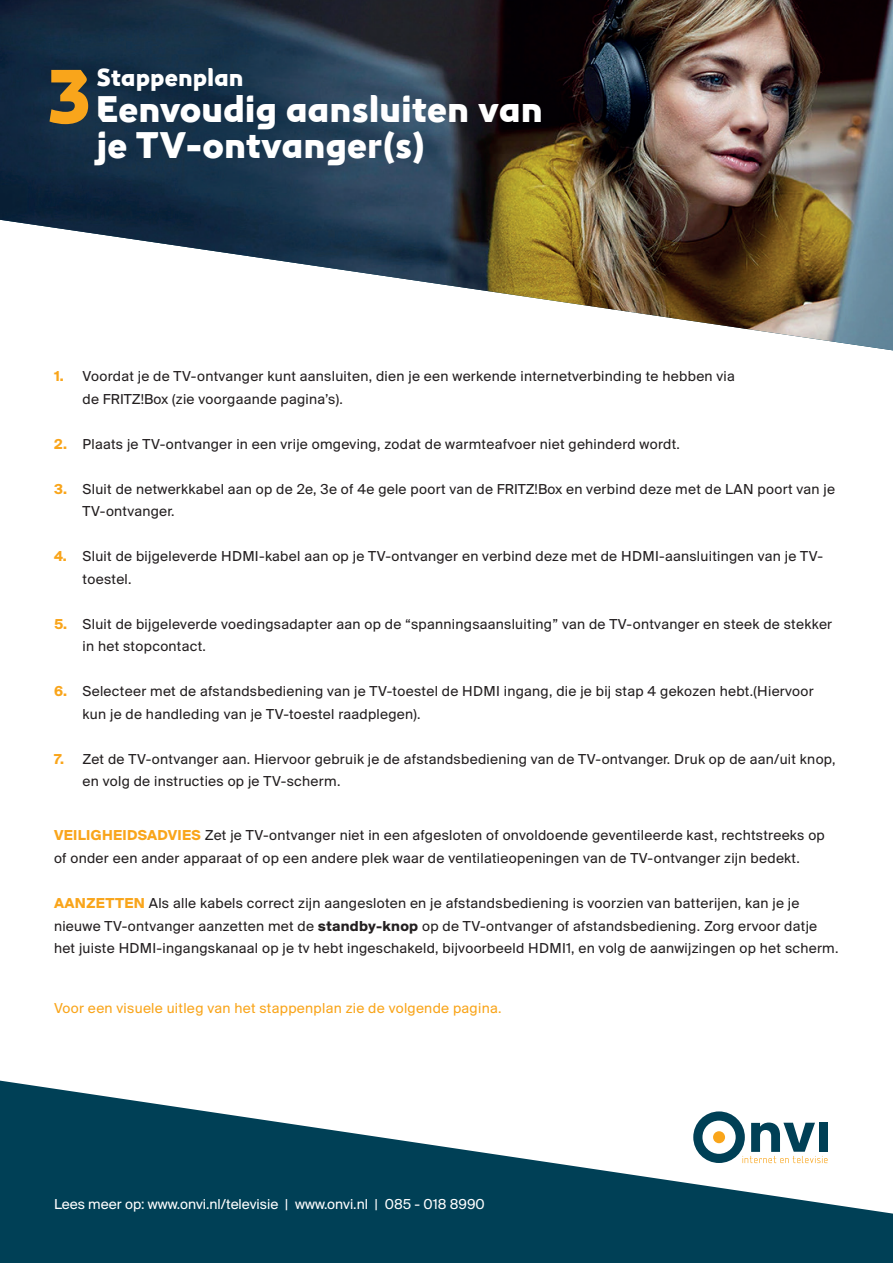
<style>
.page{position:relative;width:893px;height:1263px;background:#fff}
.page>*{position:absolute;margin:0;border:0;box-sizing:border-box;transform-origin:0 0}
.t1{font:75.3px "M7 Sans";color:#f9a51b}
.t2{font:36px/36px "M7 Sans";color:#fff}
.t3{font:24px "M7 Sans";color:#fff}
.t4{font:15px/22.5px "Suisse BP Intl";letter-spacing:.02em;color:#231f20}
.t5{font:15px "Suisse BP Intl";letter-spacing:.02em;color:#f9a51b}
.t6{font:15px "Suisse BP Intl";color:#fff}
.t7{font:700 15px "Suisse BP Intl";color:#f9a51b}
.s1{font-weight:700;color:#f9a51b}
.s2{font-weight:700}
</style>
<div class="page">
<svg style="left:0;top:1080px;width:893px;height:183px;fill:#004056"></svg>
<img style="left:0;top:0;width:893px;height:350px">
<div style="left:685px;top:1107px;width:153px;height:59px;background:#fff"></div>
<div style="left:819px;top:1123px;width:9px;height:29px;background:#004056"></div>
<svg style="left:693px;top:1111px;width:134px;height:52px"></svg>
<h3 class="t3" style="left:97px;top:60px;width:149px">Stappenplan</h3>
<h2 class="t2" style="left:97px;top:92px;width:448px">Eenvoudig aansluiten van je TV-ontvanger(s)</h2>
<h1 class="t1" style="left:47px;top:41px;width:46px">3</h1>
<p class="t7" style="left:54px;top:367px;width:11px">1.</p>
<p class="t7" style="left:54px;top:435px;width:15px">2.</p>
<p class="t7" style="left:54px;top:480px;width:14px">3.</p>
<p class="t7" style="left:54px;top:547px;width:14px">4.</p>
<p class="t7" style="left:54px;top:615px;width:15px">5.</p>
<p class="t7" style="left:54px;top:682px;width:15px">6.</p>
<p class="t7" style="left:54px;top:750px;width:12px">7.</p>
<p class="t4" style="left:83px;top:365px;width:654px">Voordat je de TV-ontvanger kunt aansluiten, dien je een werkende internetverbinding te hebben via de FRITZ!Box (zie voorgaande pagina’s).</p>
<p class="t4" style="left:83px;top:432px;width:599px">Plaats je TV-ontvanger in een vrije omgeving, zodat de warmteafvoer niet gehinderd wordt.</p>
<p class="t4" style="left:83px;top:477px;width:754px">Sluit de netwerkkabel aan op de 2e, 3e of 4e gele poort van de FRITZ!Box en verbind deze met de LAN poort van je<br>TV-ontvanger.</p>
<p class="t4" style="left:83px;top:545px;width:742px">Sluit de bijgeleverde HDMI-kabel aan op je TV-ontvanger en verbind deze met de HDMI-aansluitingen van je TV&shy;toestel.</p>
<p class="t4" style="left:83px;top:612px;width:751px">Sluit de bijgeleverde voedingsadapter aan op de “spanningsaansluiting” van de TV-ontvanger en steek de stekker in het stopcontact.</p>
<p class="t4" style="left:83px;top:680px;width:733px">Selecteer met de afstandsbediening van je TV-toestel de HDMI ingang, die je bij stap 4 gekozen hebt.(Hiervoor kun je de handleding van je TV-toestel raadplegen).</p>
<p class="t4" style="left:83px;top:747px;width:754px">Zet de TV-ontvanger aan. Hiervoor gebruik je de afstandsbediening van de TV-ontvanger. Druk op de aan/uit knop, en volg de instructies op je TV-scherm.</p>
<p class="t4" style="left:54px;top:824px;width:772px"><span class="s1">VEILIGHEIDSADVIES</span> Zet je TV-ontvanger niet in een afgesloten of onvoldoende geventileerde kast, rechtstreeks op of onder een ander apparaat of op een andere plek waar de ventilatieopeningen van de TV-ontvanger zijn bedekt.</p>
<p class="t4" style="left:54px;top:891px;width:786px"><span class="s1">AANZETTEN</span> Als alle kabels correct zijn aangesloten en je afstandsbediening is voorzien van batterijen, kan je je nieuwe TV-ontvanger aanzetten met de <span class="s2">standby-knop</span> op de TV-ontvanger of afstandsbediening. Zorg ervoor datje het juiste HDMI-ingangskanaal op je tv hebt ingeschakeld, bijvoorbeeld HDMI1, en volg de aanwijzingen op het scherm.</p>
<p class="t5" style="left:54px;top:999px;width:449px">Voor een visuele uitleg van het stappenplan zie de volgende pagina.</p>
<p class="t6" style="left:54px;top:1195px;width:432px">Lees meer op: www.onvi.nl/televisie | www.onvi.nl | 085 - 018 8990</p>
</div>
